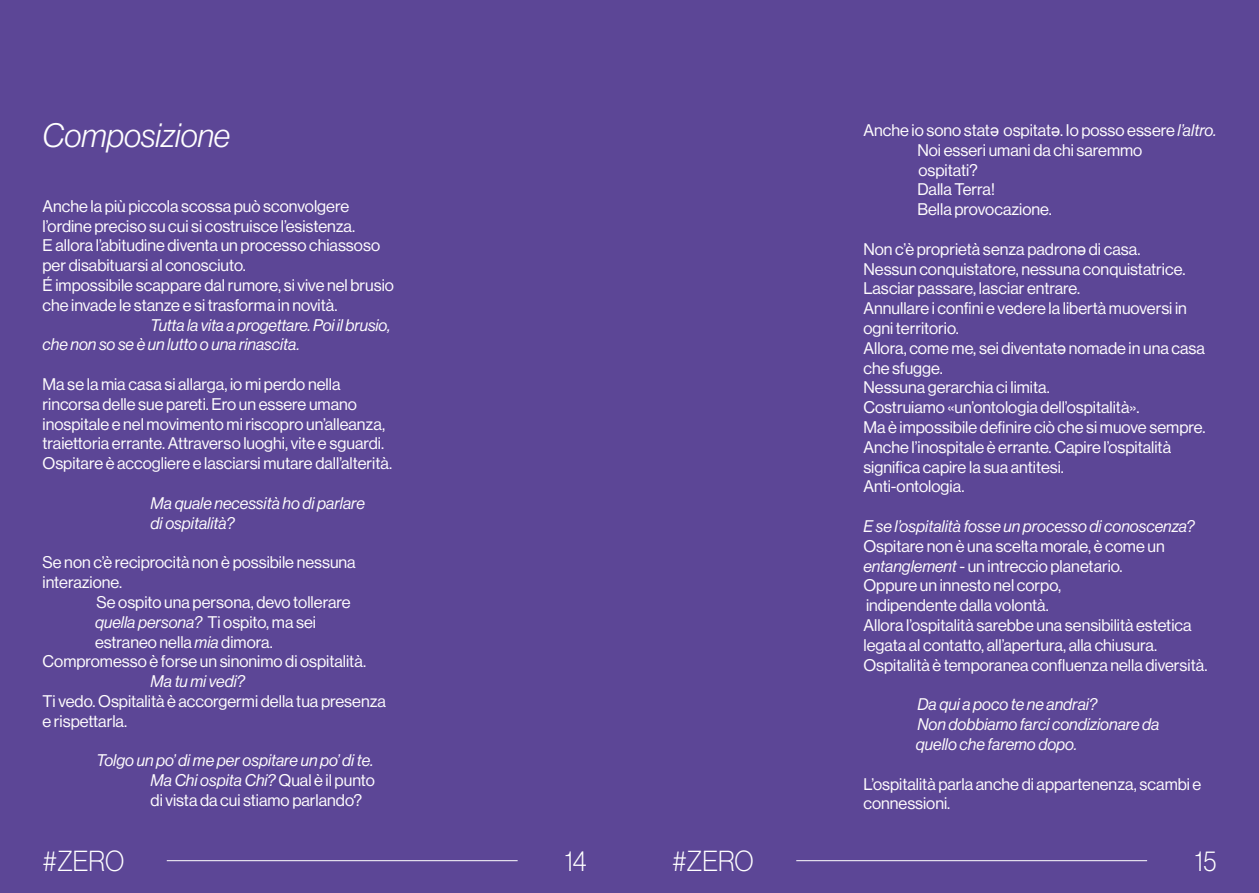
<style>
.page{position:relative;width:1259px;height:893px;background:#5c4696}
.page>*{position:absolute;margin:0;border:0;box-sizing:border-box;transform-origin:0 0}
.t1{font:italic 300 33px "Neue Haas Display";color:#fff}
.t2{font:100 28.35px "Neue Haas Display";color:#fff;scale:.95 1}
.t3{font:16.5px/19.8px "Neue Haas Display";color:#fffdfe}
.t4{font:16.5px/19.8px "Neue Haas Display";color:#fffcfd}
.t5{font:italic 16.5px/19.8px "Neue Haas Display";color:#fffdfe}
.t6{font:italic 16.5px/19.8px "Neue Haas Display";color:#fffcfd}
.s1{font-style:normal}
.s2{font-style:italic}
.s3{font-family:"Helvetica Neue"}
</style>
<div class="page">
<hr style="left:796px;top:860px;width:351px;height:1px;background:#fff">
<hr style="left:167px;top:860px;width:350px;height:1px;background:#fff">
<h1 class="t1" style="left:43px;top:120px;width:189px">Composizione</h1>
<p class="t3" style="left:43px;top:197px;width:353px">Anche la più piccola scossa può sconvolgere l’ordine preciso su cui si costruisce l’esistenza.<br>E allora l’abitudine diventa un processo chiassoso per disabituarsi al conosciuto.<br>É impossibile scappare dal rumore, si vive nel brusio che invade le stanze e si trasforma in novità.</p>
<p class="t5" style="left:43px;top:315px;width:349px;text-indent:108px">Tutta la vita a progettare. Poi il brusio, che non so se è un lutto o una rinascita.</p>
<p class="t3" style="left:43px;top:375px;width:351px">Ma se la mia casa si allarga, io mi perdo nella rincorsa delle sue pareti. Ero un essere umano inospitale e nel movimento mi riscopro un’alleanza, traiettoria errante. Attraverso luoghi, vite e sguardi.<br>Ospitare è accogliere e lasciarsi mutare dall’alterità.</p>
<p class="t5" style="left:151px;top:494px;width:216px">Ma quale necessità ho di parlare di ospitalità?</p>
<p class="t3" style="left:43px;top:553px;width:315px">Se non c’è reciprocità non è possibile nessuna interazione.</p>
<p class="t3" style="left:97px;top:593px;width:255px">Se ospito una persona, devo tollerare</p>
<p class="t5" style="left:95px;top:612px;width:222px">quella persona? <span class="s1">Ti ospito, ma sei</span></p>
<p class="t3" style="left:95px;top:632px;width:179px">estraneo nella <span class="s2">mia</span> dimora.</p>
<p class="t3" style="left:43px;top:652px;width:325px">Compromesso è forse un sinonimo di ospitalità.</p>
<p class="t5" style="left:151px;top:672px;width:96px">Ma tu mi vedi?</p>
<p class="t3" style="left:43px;top:692px;width:345px">Ti vedo. Ospitalità è accorgermi della tua presenza e rispettarla.</p>
<p class="t5" style="left:151px;top:751px;width:226px;text-align:justify;text-indent:-54px">Tolgo un po’ di me per ospitare un po’ di te.<br>Ma Chi ospita Chi? <span class="s1">Qual è il punto di vista da cui stiamo parlando?</span></p>
<p class="t3" style="left:917px;top:121px;width:300px;text-indent:-54px">Anche io sono stat<span class="s3">ə</span> ospitat<span class="s3">ə</span>. Io posso essere <span class="s2">l’altro.<br></span>Noi esseri umani da chi saremmo<br>ospitati?<br>Dalla Terra!<br>Bella provocazione.</p>
<p class="t3" style="left:863px;top:240px;width:343px">Non c’è proprietà senza padron<span class="s3">ə</span> di casa.<br>Nessun conquistatore, nessuna conquistatrice.<br>Lasciar passare, lasciar entrare.<br>Annullare i confini e vedere la libertà muoversi in ogni territorio.<br>Allora, come me, sei diventat<span class="s3">ə</span> nomade in una casa che sfugge.<br>Nessuna gerarchia ci limita.<br>Costruiamo «un’ontologia dell’ospitalità».<br>Ma è impossibile definire ciò che si muove sempre.<br>Anche l’inospitale è errante. Capire l’ospitalità significa capire la sua antitesi.<br>Anti-ontologia.</p>
<p class="t6" style="left:863px;top:517px;width:333px">E se l’ospitalità fosse un processo di conoscenza?</p>
<p class="t4" style="left:863px;top:537px;width:345px">Ospitare non è una scelta morale, è come un <span class="s2">entanglement</span> - un intreccio planetario.<br>Oppure un innesto nel corpo,<br>indipendente dalla volontà.<br>Allora l’ospitalità sarebbe una sensibilità estetica legata al contatto, all’apertura, alla chiusura.<br>Ospitalità è temporanea confluenza nella diversità.</p>
<p class="t6" style="left:916px;top:695px;width:245px">Da qui a poco te ne andrai?<br>Non dobbiamo farci condizionare da quello che faremo dopo.</p>
<p class="t4" style="left:863px;top:774px;width:339px">L’ospitalità parla anche di appartenenza, scambi e connessioni.</p>
<h2 class="t2" style="left:43px;top:848px;width:88px">#ZERO</h2>
<h2 class="t2" style="left:565px;top:848px;width:25px">14</h2>
<h2 class="t2" style="left:672px;top:848px;width:88px">#ZERO</h2>
<h2 class="t2" style="left:1194px;top:848px;width:24px">15</h2>
</div>
